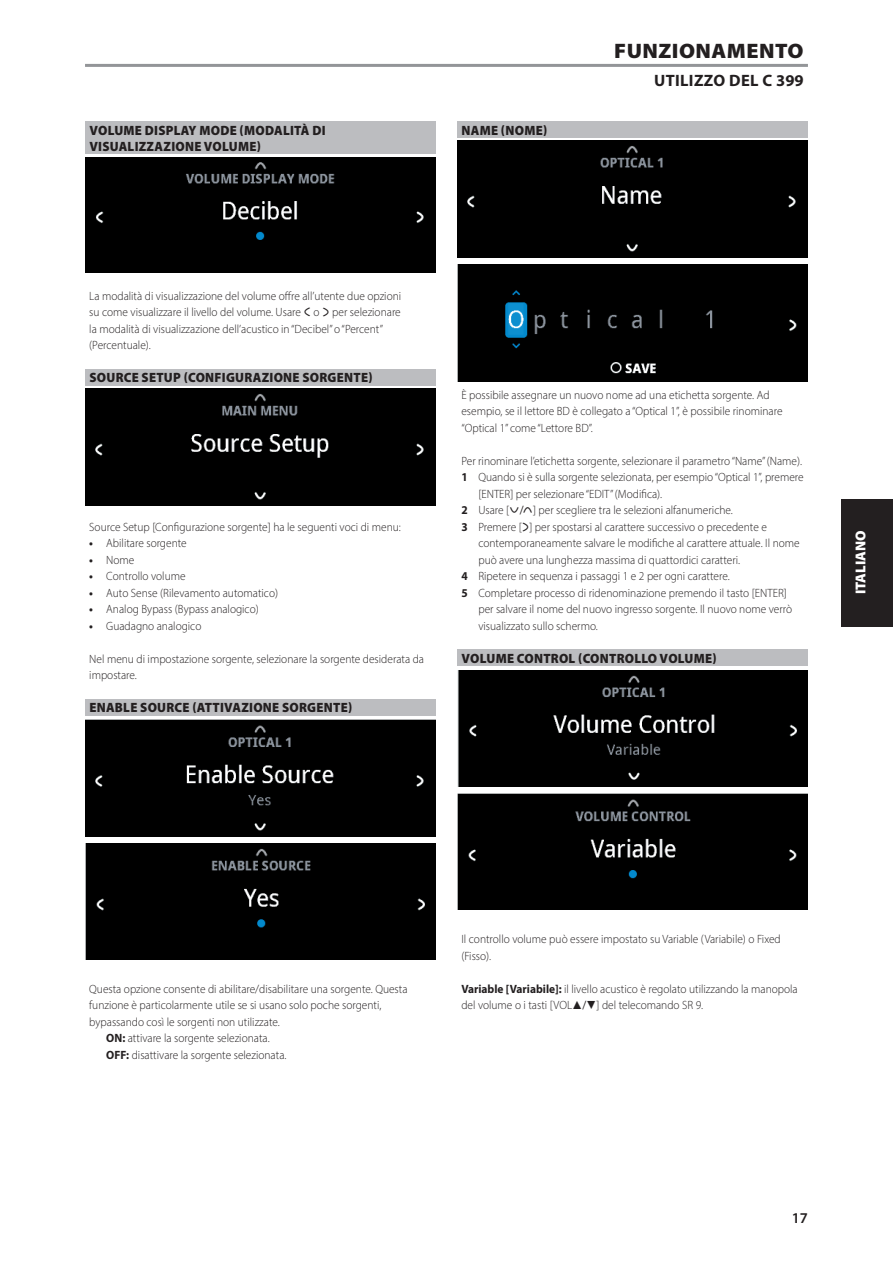
<style>
.page{position:relative;width:893px;height:1263px;background:#fff}
.page>*{position:absolute;margin:0;border:0;box-sizing:border-box;transform-origin:0 0}
.Body_copy_-_header{font:900 21px "Myriad Pro";letter-spacing:.02em;color:#231f20;scale:1.05 1}
.Body_copy_-_header-2{font:700 16.5px "Myriad Pro";letter-spacing:.02em;color:#231f20}
.Misc_-_page_number{font:600 15px "Myriad Pro";color:#231f20}
.t1{font:900 14.4px "Myriad Pro";color:#fff}
.Body_copy_-_sub-sect{font:900 13.5px/16.5px "Myriad Pro";letter-spacing:.02em;color:#231f20;scale:.95 1}
.Body_copy_-_normal{font:300 12px/16.5px "Myriad Pro";color:#231f20;scale:.95 1}
.Body_copy_-_indent_1{font:300 12px/16.5px "Myriad Pro";color:#231f20;scale:.95 1}
.s1{font-weight:700}
</style>
<div class="page">
<div style="left:842px;top:499px;width:51px;height:127px;background:#231f20"></div>
<div style="left:85px;top:121px;width:351px;height:33px;background:#bcbdc0"></div>
<div style="left:85px;top:369px;width:351px;height:16px;background:#bcbdc0"></div>
<div style="left:85px;top:699px;width:351px;height:16px;background:#bcbdc0"></div>
<div style="left:457px;top:121px;width:351px;height:17px;background:#bcbdc0"></div>
<div style="left:457px;top:649px;width:351px;height:17px;background:#bcbdc0"></div>
<hr style="left:85px;top:64px;width:723px;height:3px;background:#939598">
<div style="left:85px;top:157px;width:351px;height:116px;background:#000"></div>
<div style="left:85px;top:389px;width:351px;height:116px;background:#000"></div>
<div style="left:85px;top:719px;width:351px;height:117px;background:#000"></div>
<div style="left:457px;top:141px;width:351px;height:116px;background:#000"></div>
<div style="left:457px;top:670px;width:351px;height:117px;background:#000"></div>
<div style="left:85px;top:843px;width:351px;height:116px;background:#000"></div>
<div style="left:457px;top:265px;width:351px;height:116px;background:#000"></div>
<div style="left:457px;top:794px;width:351px;height:115px;background:#000"></div>
<p class="Body_copy_-_sub-sect" style="left:89px;top:121px;width:250px">VOLUME DISPLAY MODE (MODALITÀ DI<br>VISUALIZZAZIONE VOLUME)</p>
<p class="Body_copy_-_sub-sect" style="left:461px;top:121px;width:92px">NAME (NOME)</p>
<p class="Body_copy_-_header" style="left:614px;top:37px;width:182px">FUNZIONAMENTO</p>
<p class="Body_copy_-_header-2" style="left:654px;top:70px;width:151px">UTILIZZO DEL C 399</p>
<p class="Body_copy_-_normal" style="left:89px;top:287px;width:330px">La modalità di visualizzazione del volume offre all’utente due opzioni su come visualizzare il livello del volume. Usare o ▲ per selezionare la modalità di visualizzazione dell’acustico in “Decibel” o “Percent” (Percentuale).</p>
<p class="Body_copy_-_sub-sect" style="left:89px;top:369px;width:300px">SOURCE SETUP (CONFIGURAZIONE SORGENTE)</p>
<p class="Body_copy_-_normal" style="left:89px;top:518px;width:329px">Source Setup [Configurazione sorgente] ha le seguenti voci di menu:</p>
<p class="Body_copy_-_indent_1" style="left:89px;top:535px;width:104px"><span class="s1">•</span> Abilitare sorgente</p>
<p class="Body_copy_-_indent_1" style="left:89px;top:551px;width:49px"><span class="s1">•</span> Nome</p>
<p class="Body_copy_-_indent_1" style="left:89px;top:568px;width:103px"><span class="s1">•</span> Controllo volume</p>
<p class="Body_copy_-_indent_1" style="left:89px;top:584px;width:200px"><span class="s1">•</span> Auto Sense (Rilevamento automatico)</p>
<p class="Body_copy_-_indent_1" style="left:89px;top:601px;width:180px"><span class="s1">•</span> Analog Bypass (Bypass analogico)</p>
<p class="Body_copy_-_indent_1" style="left:89px;top:617px;width:119px"><span class="s1">•</span> Guadagno analogico</p>
<p class="Body_copy_-_normal" style="left:89px;top:650px;width:354px">Nel menu di impostazione sorgente, selezionare la sorgente desiderata da impostare.</p>
<p class="Body_copy_-_sub-sect" style="left:89px;top:699px;width:278px">ENABLE SOURCE (ATTIVAZIONE SORGENTE)</p>
<p class="Body_copy_-_normal" style="left:461px;top:386px;width:340px">È possibile assegnare un nuovo nome ad una etichetta sorgente. Ad esempio, se il lettore BD è collegato a “Optical 1”, è possibile rinominare “Optical 1” come “Lettore BD”.</p>
<p class="Body_copy_-_normal" style="left:461px;top:452px;width:360px">Per rinominare l’etichetta sorgente, selezionare il parametro “Name” (Name).</p>
<p class="Body_copy_-_indent_1" style="left:478px;top:469px;width:344px;text-indent:-17px"><span class="s1">1</span> Quando si è sulla sorgente selezionata, per esempio “Optical 1”, premere [ENTER] per selezionare “EDIT” (Modifica).</p>
<p class="Body_copy_-_indent_1" style="left:461px;top:502px;width:52px"><span class="s1">2</span> Usare [</p>
<p class="Body_copy_-_indent_1" style="left:533px;top:502px;width:212px">] per scegliere tra le selezioni alfanumeriche.</p>
<p class="Body_copy_-_indent_1" style="left:478px;top:518px;width:340px;text-indent:-17px"><span class="s1">3</span> Premere [▲] per spostarsi al carattere successivo o precedente e contemporaneamente salvare le modifiche al carattere attuale. Il nome può avere una lunghezza massima di quattordici caratteri.</p>
<p class="Body_copy_-_indent_1" style="left:461px;top:568px;width:284px"><span class="s1">4</span> Ripetere in sequenza i passaggi 1 e 2 per ogni carattere.</p>
<p class="Body_copy_-_indent_1" style="left:478px;top:584px;width:332px;text-indent:-17px"><span class="s1">5</span> Completare processo di ridenominazione premendo il tasto [ENTER] per salvare il nome del nuovo ingresso sorgente. Il nuovo nome verrò visualizzato sullo schermo.</p>
<p class="Body_copy_-_sub-sect" style="left:461px;top:649px;width:270px">VOLUME CONTROL (CONTROLLO VOLUME)</p>
<p class="t1" style="left:851px;top:594px;width:65px;rotate:-90deg">ITALIANO</p>
<p class="Body_copy_-_normal" style="left:89px;top:980px;width:336px">Questa opzione consente di abilitare/disabilitare una sorgente. Questa funzione è particolarmente utile se si usano solo poche sorgenti, bypassando così le sorgenti non utilizzate.</p>
<p class="Body_copy_-_indent_1" style="left:106px;top:1030px;width:174px"><span class="s1">ON:</span> attivare la sorgente selezionata.</p>
<p class="Body_copy_-_indent_1" style="left:106px;top:1046px;width:191px"><span class="s1">OFF:</span> disattivare la sorgente selezionata.</p>
<p class="Body_copy_-_normal" style="left:461px;top:931px;width:338px">Il controllo volume può essere impostato su Variable (Variabile) o Fixed (Fisso).</p>
<p class="Body_copy_-_normal" style="left:461px;top:980px;width:356px"><span class="s1">Variable [Variabile]:</span> il livello acustico è regolato utilizzando la manopola del volume o i tasti [VOL</p>
<p class="Body_copy_-_normal" style="left:597px;top:997px;width:114px">] del telecomando SR 9.</p>
<p class="Misc_-_page_number" style="left:792px;top:1208px;width:18px">17</p>
</div>
